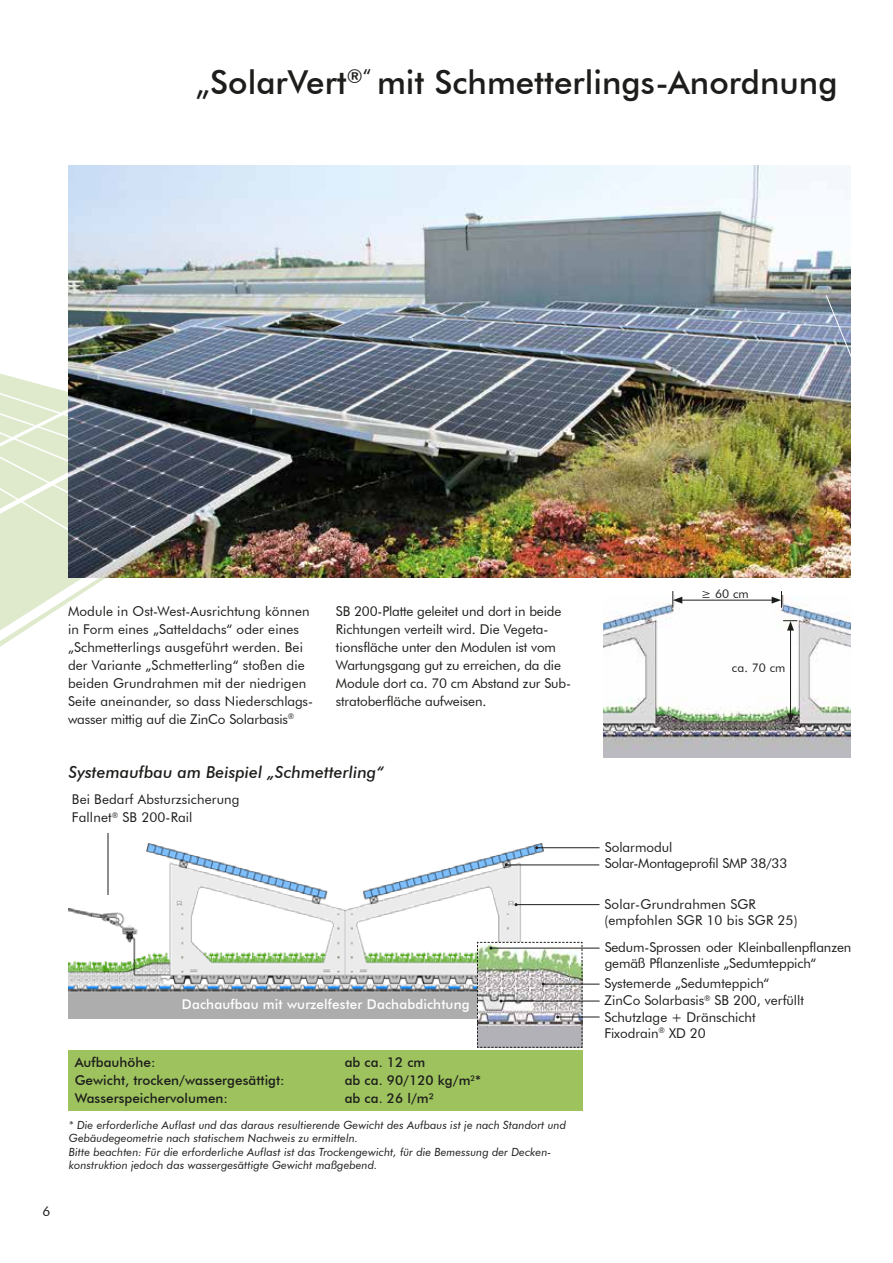
<style>
.page{position:relative;width:893px;height:1263px;background:#fff}
.page>*{position:absolute;margin:0;border:0;box-sizing:border-box;transform-origin:0 0}
.t1{font:500 33px "Futura BT";color:#1d1d1b}
.t2{font:italic 500 16.5px "Futura BT";letter-spacing:.005em;color:#1d1d1b}
.t3{font:13.5px/18px "Futura BT";color:#1d1d1b}
.t4{font:500 13.5px "Futura BT";letter-spacing:.005em;color:#1d1d1b}
.t5{font:500 13.5px "Futura BT";letter-spacing:.01em;color:#fff}
.t6{font:12px "Futura BT";letter-spacing:.01em;color:#1d1d1b}
.t7{font:italic 11.25px/13.5px "Futura BT";letter-spacing:.005em;color:#1d1d1b}
</style>
<div class="page">
<svg style="left:0;top:556px;width:302px;height:91px"></svg>
<svg style="left:0;top:379px;width:69px;height:177px;background:#e2ecd2"></svg>
<img style="left:69px;top:166px;width:782px;height:411px">
<img style="left:68px;top:844px;width:515px;height:174px">
<img style="left:604px;top:596px;width:247px;height:162px">
<hr style="left:790px;top:628px;width:1px;height:88px;background:#1d1d1b">
<svg style="left:783px;top:620px;width:14px;height:10px"></svg>
<svg style="left:783px;top:713px;width:15px;height:11px"></svg>
<div style="left:771px;top:660px;width:7px;height:15px;background:#fff"></div>
<hr style="left:680px;top:600px;width:94px;height:1px;background:#1d1d1b">
<svg style="left:772px;top:591px;width:10px;height:17px"></svg>
<svg style="left:672px;top:591px;width:10px;height:17px"></svg>
<hr style="left:516px;top:904px;width:84px;height:1px;background:#1d1d1b">
<hr style="left:537px;top:847px;width:63px;height:1px;background:#1d1d1b">
<hr style="left:506px;top:864px;width:93px;height:1px;background:#1d1d1b">
<svg style="left:825px;top:294px;width:26px;height:104px;background:#8692a7"></svg>
<div style="left:68px;top:1051px;width:515px;height:60px;background:#9dc25e"></div>
<hr style="left:108px;top:833px;width:1px;height:62px;background:#1d1d1b">
<hr style="left:543px;top:984px;width:57px;height:1px;background:#1d1d1b">
<hr style="left:491px;top:948px;width:109px;height:1px;background:#1d1d1b">
<hr style="left:501px;top:1001px;width:99px;height:1px;background:#1d1d1b">
<hr style="left:558px;top:1016px;width:42px;height:1px;background:#1d1d1b">
<img style="left:477px;top:942px;width:106px;height:106px">
<h1 class="t1" style="left:196px;top:62px;width:643px">„SolarVert<sup>®“</sup> mit Schmetterlings-Anordnung</h1>
<p class="t3" style="left:68px;top:602px;width:247px">Module in Ost-West-Ausrichtung können in Form eines „Satteldachs“ oder eines „Schmetterlings ausgeführt werden. Bei der Variante „Schmetterling“ stoßen die beiden Grundrahmen mit der niedrigen Seite aneinander, so dass Niederschlags&shy;wasser mittig auf die ZinCo Solarbasis<sup>®</sup></p>
<p class="t3" style="left:336px;top:602px;width:235px">SB 200-Platte geleitet und dort in beide Richtungen verteilt wird. Die Vegeta‑ tionsfläche unter den Modulen ist vom Wartungsgang gut zu erreichen, da die Module dort ca. 70 cm Abstand zur Sub‑ stratoberfläche aufweisen.</p>
<p class="t2" style="left:69px;top:762px;width:317px">Systemaufbau am Beispiel „Schmetterling“</p>
<p class="t3" style="left:72px;top:790px;width:169px">Bei Bedarf Absturzsicherung<br>Fallnet<sup>®</sup> SB 200-Rail</p>
<p class="t3" style="left:43px;top:1202px;width:9px">6</p>
<p class="t5" style="left:182px;top:996px;width:289px">Dachaufbau mit wurzelfester Dachabdichtung</p>
<p class="t4" style="left:75px;top:1054px;width:82px">Aufbauh he:</p>
<p class="t4" style="left:345px;top:1054px;width:82px">ab ca. 12 cm</p>
<p class="t4" style="left:75px;top:1072px;width:212px">Gewicht, trocken/wassergesättigt:</p>
<p class="t4" style="left:345px;top:1072px;width:138px">ab ca. 90/120 kg/m<sup>2</sup>*</p>
<p class="t4" style="left:75px;top:1090px;width:155px">Wasserspeichervolumen:</p>
<p class="t4" style="left:345px;top:1090px;width:91px">ab ca. 26 l/m²</p>
<p class="t7" style="left:69px;top:1118px;width:499px">* Die erforderliche Auflast und das daraus resultierende Gewicht des Aufbaus ist je nach Standort und Gebäudegeometrie nach statischem Nachweis zu ermitteln.<br>Bitte beachten: Für die erforderliche Auflast ist das Trockengewicht, für die Bemessung der Decken‑ konstruktion jedoch das wassergesättigte Gewicht maßgebend.</p>
<p class="t6" style="left:701px;top:586px;width:49px">≥ 60 cm</p>
<p class="t6" style="left:732px;top:660px;width:55px">ca. 70 cm</p>
<p class="t3" style="left:605px;top:839px;width:184px;line-height:16.5px">Solarmodul<br>Solar-Montageprofil SMP 38/33</p>
<p class="t3" style="left:604px;top:896px;width:195px;line-height:16.2px">Solar-Grundrahmen SGR (empfohlen SGR 10 bis SGR 25)</p>
<p class="t3" style="left:605px;top:939px;width:248px;line-height:16.2px">Sedum-Sprossen oder Kleinballenpflanzen gemäß Pflanzenliste „Sedumteppich“</p>
<p class="t3" style="left:604px;top:974px;width:166px">Systemerde „Sedumteppich“</p>
<p class="t3" style="left:604px;top:992px;width:201px;line-height:16.2px">ZinCo Solarbasis<sup>®</sup> SB 200, verfüllt<br>Schutzlage + Dränschicht<br>Fixodrain<sup>®</sup> XD 20</p>
</div>
